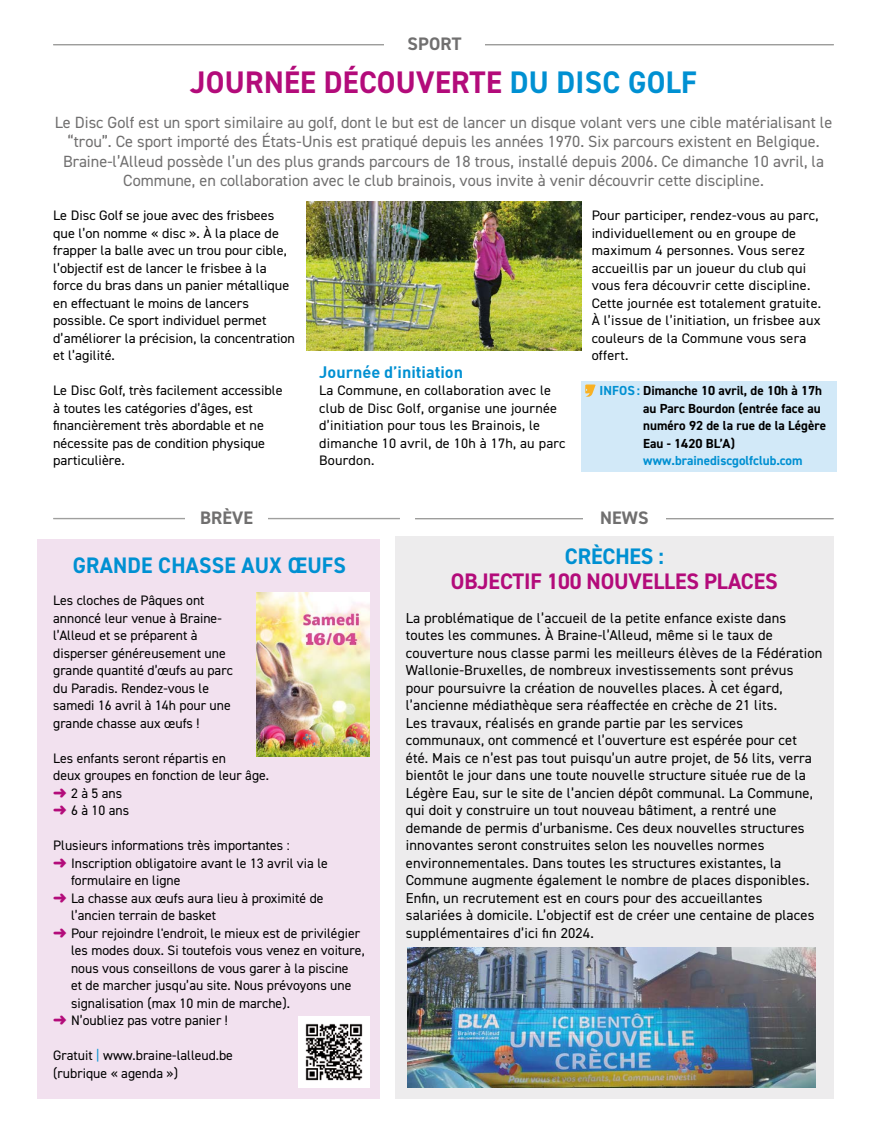
<style>
.page{position:relative;width:869px;height:1134px;background:#fff}
.page>*{position:absolute;margin:0;border:0;box-sizing:border-box;transform-origin:0 0}
.t1{font:700 31.25px "DIN2014";letter-spacing:.01em;color:#b30b7a;scale:.96 1}
.t2{font:700 22.5px "DIN2014";letter-spacing:-.005em;color:#b30b7a}
.t3{font:700 22.5px "DIN2014";letter-spacing:.01em;color:#0090d2;scale:.96 1}
.t4{font:700 22.5px "DIN2014";letter-spacing:.01em;color:#0090d2}
.t5{font:700 18.12px "DIN2014";letter-spacing:.01em;color:#706f6f}
.t6{font:16.25px/19.4px "DIN2014";color:#706f6f;text-align:center}
.t7{font:700 16.25px "DIN";color:#0090d2}
.t8{font:14.38px/17.5px "DIN2014";letter-spacing:.01em;color:#000}
.t9{font:13.75px/17.5px "DIN2014";color:#000}
.t10{font:700 13.12px/17.5px "DIN2014";color:#000}
.t11{font:700 13.12px "DIN2014";color:#0090d2}
.s1{color:#0090d2}
.s2{color:#b30b7a}
</style>
<div class="page">
<div style="left:37px;top:539px;width:343px;height:559px;background:#f2e1ef"></div>
<hr style="left:53px;top:44px;width:780px;height:1px;background:#9d9d9c">
<hr style="left:53px;top:45px;width:780px;height:1px;background:#9d9d9c">
<hr style="left:415px;top:518px;width:418px;height:1px;background:#9d9d9c">
<hr style="left:415px;top:519px;width:418px;height:1px;background:#9d9d9c">
<div style="left:384px;top:35px;width:100px;height:15px;background:#fff"></div>
<div style="left:583px;top:509px;width:82px;height:15px;background:#fff"></div>
<div style="left:581px;top:381px;width:255px;height:91px;background:#d2e9f8"></div>
<svg style="left:585px;top:384px;width:10px;height:13px"></svg>
<hr style="left:53px;top:518px;width:347px;height:1px;background:#9d9d9c">
<div style="left:185px;top:509px;width:83px;height:15px;background:#fff"></div>
<div style="left:395px;top:536px;width:438px;height:562px;background:#edeced"></div>
<img style="left:306px;top:202px;width:274px;height:149px">
<img style="left:256px;top:593px;width:113px;height:164px">
<img style="left:407px;top:947px;width:408px;height:141px">
<img style="left:298px;top:1017px;width:71px;height:71px">
<h3 class="t5" style="left:407px;top:31px;width:55px">SPORT</h3>
<h1 class="t1" style="left:190px;top:62px;width:529px">JOURNÉE DÉCOUVERTE <span class="s1">DU DISC GOLF</span></h1>
<p class="t6" style="left:55px;top:112px;width:778px">Le Disc Golf est un sport similaire au golf, dont le but est de lancer un disque volant vers une cible matérialisant le “trou”. Ce sport importé des États-Unis est pratiqué depuis les années 1970. Six parcours existent en Belgique.<br>Braine-l’Alleud possède l’un des plus grands parcours de 18 trous, installé depuis 2006. Ce dimanche 10 avril, la Commune, en collaboration avec le club brainois, vous invite à venir découvrir cette discipline.</p>
<p class="t9" style="left:53px;top:206px;width:243px">Le Disc Golf se joue avec des frisbees que l’on nomme « disc ». À la place de frapper la balle avec un trou pour cible, l’objectif est de lancer le frisbee à la force du bras dans un panier métallique en effectuant le moins de lancers possible. Ce sport individuel permet d’améliorer la précision, la concentration et l’agilité.</p>
<p class="t9" style="left:53px;top:381px;width:231px">Le Disc Golf, très facilement accessible à toutes les catégories d’âges, est financièrement très abordable et ne nécessite pas de condition physique particulière.</p>
<p class="t9" style="left:591px;top:206px;width:231px">Pour participer, rendez-vous au parc, individuellement ou en groupe de maximum 4 personnes. Vous serez accueillis par un joueur du club qui vous fera découvrir cette discipline.<br>Cette journée est totalement gratuite.<br>À l’issue de l’initiation, un frisbee aux couleurs de la Commune vous sera offert.</p>
<p class="t10" style="left:643px;top:382px;width:184px;text-indent:-44px"><span class="s1">INFOS:</span> Dimanche 10 avril, de 10h à 17h au Parc Bourdon (entrée face au numéro 92 de la rue de la Légère<br>Eau - 1420 BL’A)</p>
<p class="t11" style="left:643px;top:452px;width:161px">www.brainediscgolfclub.com</p>
<p class="t7" style="left:319px;top:361px;width:145px">Journée d’initiation</p>
<p class="t9" style="left:319px;top:381px;width:248px">La Commune, en collaboration avec le club de Disc Golf, organise une journée d’initiation pour tous les Brainois, le dimanche 10 avril, de 10h à 17h, au parc<br>Bourdon.</p>
<h3 class="t5" style="left:200px;top:505px;width:55px">BRÈVE</h3>
<h2 class="t3" style="left:73px;top:550px;width:286px">GRANDE CHASSE AUX ŒUFS</h2>
<p class="t9" style="left:53px;top:591px;width:181px">Les cloches de Pâques ont annoncé leur venue à Braine&shy;l’Alleud et se préparent à disperser généreusement une grande quantité d’œufs au parc du Paradis. Rendez-vous le samedi 16 avril à 14h pour une grande chasse aux œufs !</p>
<p class="t9" style="left:53px;top:749px;width:217px">Les enfants seront répartis en<br>deux groupes en fonction de leur âge. <span class="s2">➜</span> 2 à 5 ans<br><span class="s2">➜</span> 6 à 10 ans</p>
<p class="t9" style="left:53px;top:836px;width:238px">Plusieurs informations très importantes :</p>
<p class="t9" style="left:53px;top:854px;width:276px"><span class="s2">➜</span> Inscription obligatoire avant le 13 avril via le</p>
<p class="t9" style="left:71px;top:871px;width:111px">formulaire en ligne</p>
<p class="t9" style="left:53px;top:889px;width:272px"><span class="s2">➜</span> La chasse aux œufs aura lieu à proximité de</p>
<p class="t9" style="left:71px;top:906px;width:147px">l’ancien terrain de basket</p>
<p class="t9" style="left:53px;top:924px;width:308px"><span class="s2">➜</span> Pour rejoindre l'endroit, le mieux est de privilégier</p>
<p class="t9" style="left:71px;top:941px;width:295px">les modes doux. Si toutefois vous venez en voiture,</p>
<p class="t9" style="left:71px;top:959px;width:279px">nous vous conseillons de vous garer à la piscine</p>
<p class="t9" style="left:71px;top:976px;width:282px">et de marcher jusqu’au site. Nous prévoyons une</p>
<p class="t9" style="left:71px;top:994px;width:220px">signalisation (max 10 min de marche).</p>
<p class="t9" style="left:53px;top:1011px;width:176px"><span class="s2">➜</span> N’oubliez pas votre panier !</p>
<p class="t9" style="left:53px;top:1046px;width:181px">Gratuit <span class="s1">|</span> www.braine-lalleud.be (rubrique « agenda »)</p>
<h3 class="t5" style="left:599px;top:505px;width:50px">NEWS</h3>
<h2 class="t4" style="left:564px;top:542px;width:100px">CRÈCHES :</h2>
<h2 class="t2" style="left:450px;top:567px;width:328px">OBJECTIF 100 NOUVELLES PLACES</h2>
<p class="t8" style="left:405px;top:609px;width:418px">La problématique de l’accueil de la petite enfance existe dans toutes les communes. À Braine-l’Alleud, même si le taux de couverture nous classe parmi les meilleurs élèves de la Fédération Wallonie-Bruxelles, de nombreux investissements sont prévus pour poursuivre la création de nouvelles places. À cet égard, l’ancienne médiathèque sera réaffectée en crèche de 21 lits.<br>Les travaux, réalisés en grande partie par les services communaux, ont commencé et l’ouverture est espérée pour cet été. Mais ce n’est pas tout puisqu’un autre projet, de 56 lits, verra bientôt le jour dans une toute nouvelle structure située rue de la Légère Eau, sur le site de l’ancien dépôt communal. La Commune, qui doit y construire un tout nouveau bâtiment, a rentré une demande de permis d’urbanisme. Ces deux nouvelles structures innovantes seront construites selon les nouvelles normes environnementales. Dans toutes les structures existantes, la Commune augmente également le nombre de places disponibles.<br>Enfin, un recrutement est en cours pour des accueillantes salariées à domicile. L’objectif est de créer une centaine de places supplémentaires d’ici fin 2024.</p>
</div>
